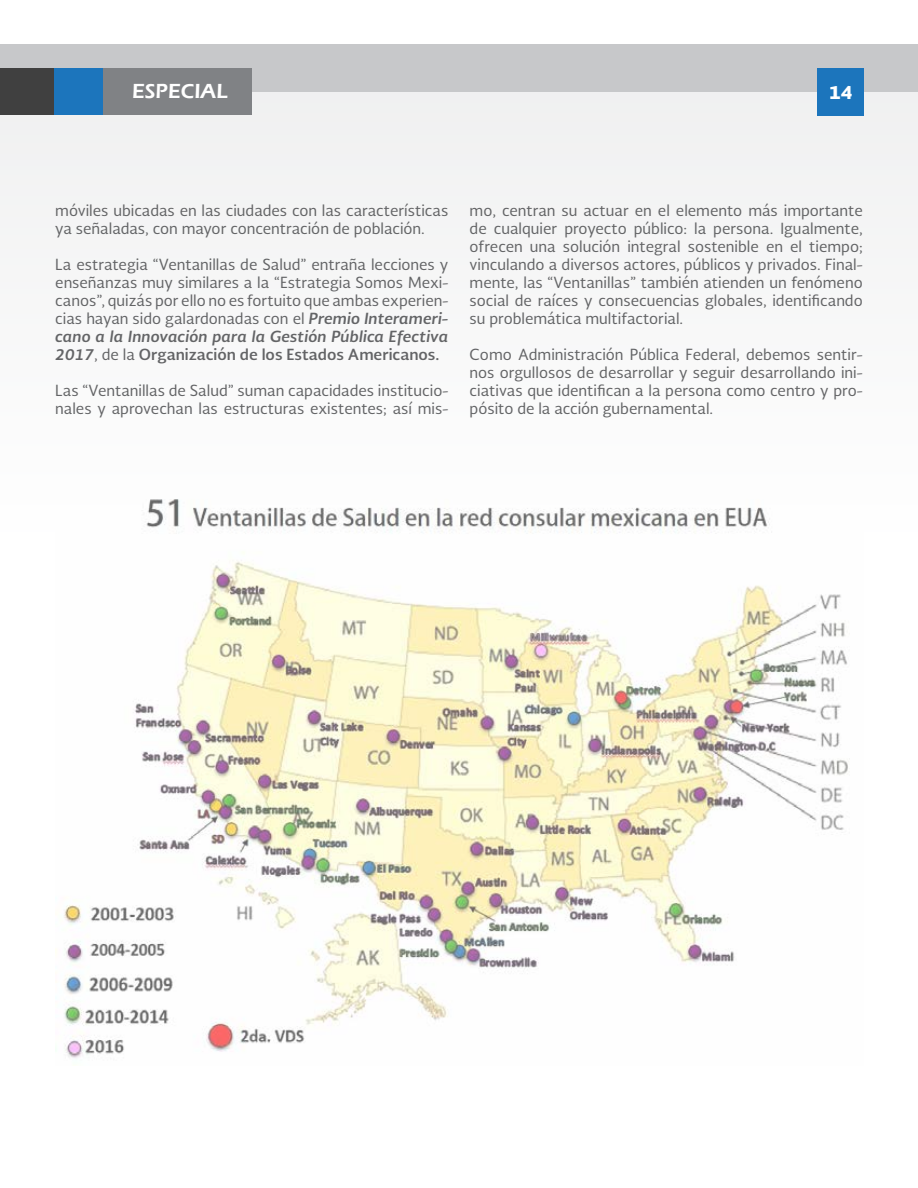
<style>
.page{position:relative;width:918px;height:1188px;background:#fff}
.page>*{position:absolute;margin:0;border:0;box-sizing:border-box;transform-origin:0 0}
.t1{font:600 21px "Eras ITC";color:#fff}
.t2{font:900 18px "Soberana Sans";color:#fff}
.t3{font:15px/18px "Soberana Sans";color:#636466;text-align:justify}
.s1{font-weight:700;font-style:italic}
.s2{font-weight:700}
</style>
<div class="page">
<hr style="left:917px;top:0;width:1px;height:1188px;background:#f6f6f6">
<div style="left:0;top:92px;width:918px;height:448px;background:#f7f7f7"></div>
<div style="left:0;top:44px;width:918px;height:48px;background:#c7c8ca"></div>
<div style="left:0;top:68px;width:252px;height:46px;background:#808285"></div>
<div style="left:4px;top:68px;width:99px;height:46px;background:#1c75bc"></div>
<div style="left:0;top:68px;width:54px;height:46px;background:#404040"></div>
<div style="left:818px;top:68px;width:46px;height:48px;background:#1c75bc"></div>
<img style="left:55px;top:499px;width:793px;height:559px">
<h1 class="t1" style="left:132px;top:79px;width:97px">ESPECIAL</h1>
<p class="t2" style="left:829px;top:80px;width:25px">14</p>
<p class="t3" style="left:55px;top:201px;width:395px">móviles ubicadas en las ciudades con las características ya señaladas, con mayor concentración de población.</p>
<p class="t3" style="left:55px;top:255px;width:395px">La estrategia “Ventanillas de Salud” entraña lecciones y enseñanzas muy similares a la “Estrategia Somos Mexi&shy;canos”, quizás por ello no es fortuito que ambas experien&shy;cias hayan sido galardonadas con el <span class="s1">Premio Interameri&shy;cano a la Innovación para la Gestión Pública Efectiva 2017</span>, de la <span class="s2">Organización de los Estados Americanos.</span></p>
<p class="t3" style="left:55px;top:381px;width:395px">Las “Ventanillas de Salud” suman capacidades institucio&shy;nales y aprovechan las estructuras existentes; así mis-</p>
<p class="t3" style="left:470px;top:201px;width:395px">mo, centran su actuar en el elemento más importante de cualquier proyecto público: la persona. Igualmente, ofrecen una solución integral sostenible en el tiempo; vinculando a diversos actores, públicos y privados. Final&shy;mente, las “Ventanillas” también atienden un fenómeno social de raíces y consecuencias globales, identificando su problemática multifactorial.</p>
<p class="t3" style="left:470px;top:345px;width:395px">Como Administración Pública Federal, debemos sentir&shy;nos orgullosos de desarrollar y seguir desarrollando ini&shy;ciativas que identifican a la persona como centro y pro&shy;pósito de la acción gubernamental.</p>
</div>
